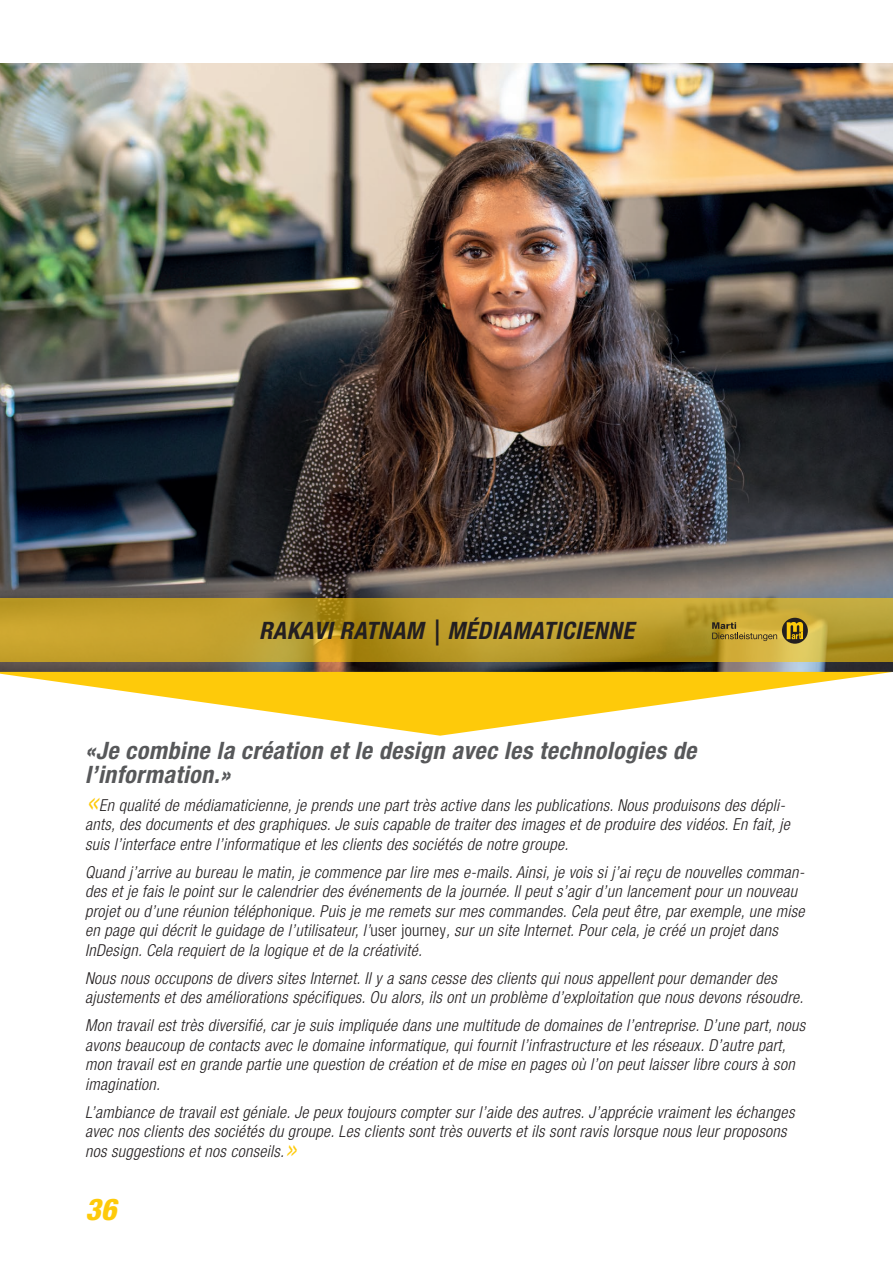
<style>
.page{position:relative;width:893px;height:1263px;background:#fff}
.page>*{position:absolute;margin:0;border:0;box-sizing:border-box;transform-origin:0 0}
.t1{font:italic 800 condensed 30px "Helvetica Neue LT Std";color:#feca0a}
.t2{font:italic 700 condensed 24px/24px "Helvetica Neue LT Std";letter-spacing:.02em;color:#57585a}
.t3{font:italic 700 condensed 24px "Helvetica Neue LT Std";letter-spacing:.02em;color:#231f20}
.t4{font:italic 300 condensed 16.5px/19.5px "Helvetica Neue LT Std";letter-spacing:.02em;color:#231f20}
.s1{font-size:36px;color:#feca0a}
.s2{font-style:normal}
.s3{font-size:33px;color:#feca0a}
</style>
<div class="page">
<img style="left:0;top:64px;width:893px;height:608px">
<svg style="left:0;top:672px;width:892px;height:64px"></svg>
<svg style="left:0;top:598px;width:893px;height:64px;background:#be9e2c"></svg>
<svg style="left:782px;top:618px;width:26px;height:25px"></svg>
<svg style="left:787px;top:622px;width:16px;height:17px"></svg>
<svg style="left:712px;top:622px;width:65px;height:19px"></svg>
<h2 class="t3" style="left:259px;top:616px;width:376px">RAKAVI RATNAM | MÉDIAMATICIENNE</h2>
<h2 class="t2" style="left:85px;top:738px;width:613px">«Je combine la création et le design avec les technologies de l’information.»</h2>
<p class="t4" style="left:85px;top:795px;width:706px"><span class="s1">«</span>En qualité de médiamaticienne, je prends une part très active dans les publications. Nous produisons des dépli&shy;ants, des documents et des graphiques. Je suis capable de traiter des images et de produire des vidéos. En fait, je suis l’interface entre l’informatique et les clients des sociétés de notre groupe.</p>
<p class="t4" style="left:85px;top:862px;width:721px">Quand j’arrive au bureau le matin, je commence par lire mes e-mails. Ainsi, je vois si j’ai reçu de nouvelles comman&shy;des et je fais le point sur le calendrier des événements de la journée. Il peut s’agir d’un lancement pour un nouveau projet ou d’une réunion téléphonique. Puis je me remets sur mes commandes. Cela peut être, par exemple, une mise en page qui décrit le guidage de l’utilisateur, l’<span class="s2">user journey</span>, sur un site Internet. Pour cela, je créé un projet dans InDesign. Cela requiert de la logique et de la créativité.</p>
<p class="t4" style="left:85px;top:968px;width:720px">Nous nous occupons de divers sites Internet. Il y a sans cesse des clients qui nous appellent pour demander des ajustements et des améliorations spécifiques. Ou alors, ils ont un problème d’exploitation que nous devons résoudre.</p>
<p class="t4" style="left:85px;top:1016px;width:722px">Mon travail est très diversifié, car je suis impliquée dans une multitude de domaines de l’entreprise. D’une part, nous avons beaucoup de contacts avec le domaine informatique, qui fournit l’infrastructure et les réseaux. D’autre part, mon travail est en grande partie une question de création et de mise en pages où l’on peut laisser libre cours à son imagination.</p>
<p class="t4" style="left:85px;top:1102px;width:711px">L’ambiance de travail est géniale. Je peux toujours compter sur l’aide des autres. J’apprécie vraiment les échanges avec nos clients des sociétés du groupe. Les clients sont très ouverts et ils sont ravis lorsque nous leur proposons nos suggestions et nos conseils.<span class="s3">»</span></p>
<h1 class="t1" style="left:85px;top:1191px;width:33px">36</h1>
</div>
